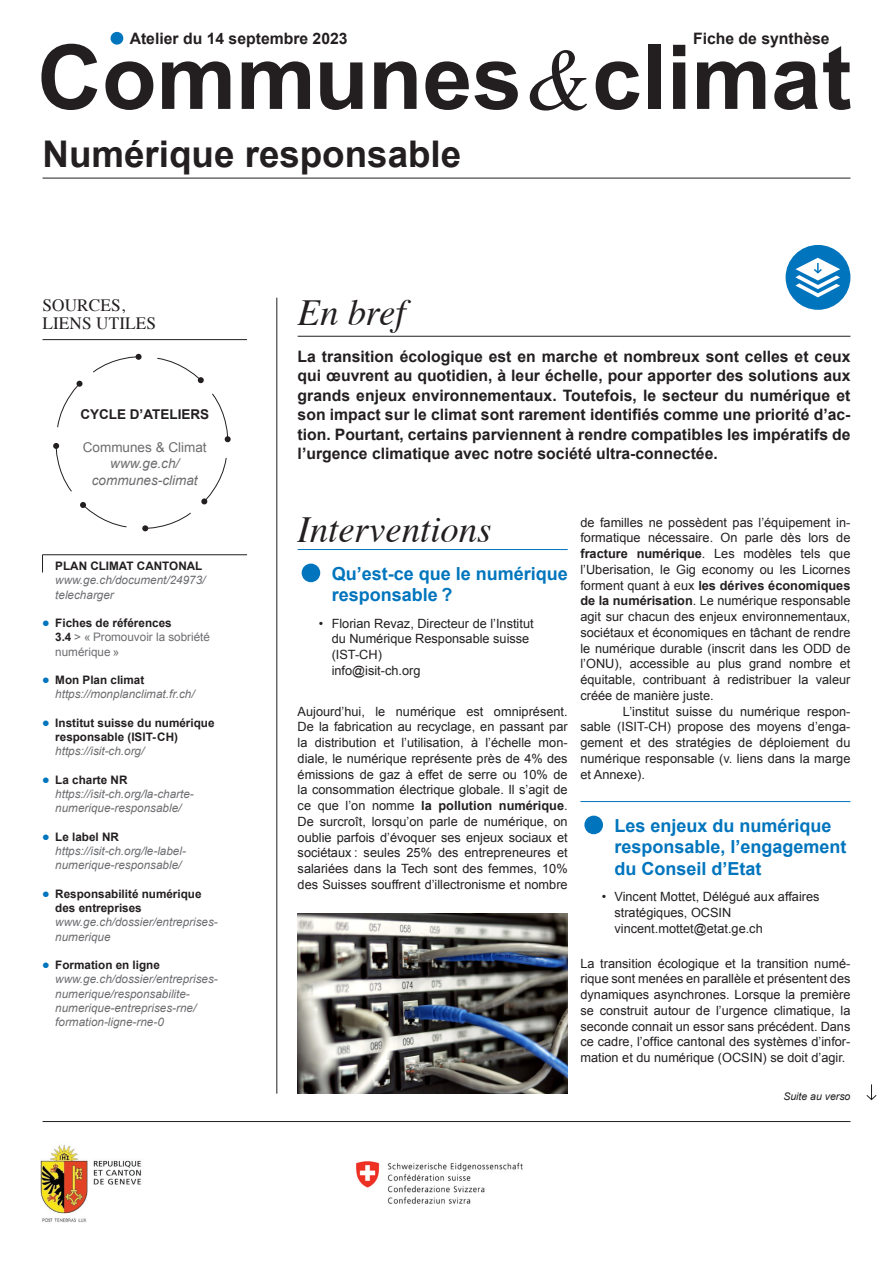
<style>
.page{position:relative;width:893px;height:1263px;background:#fff}
.page>*{position:absolute;margin:0;border:0;box-sizing:border-box;transform-origin:0 0}
.t1{font:700 89.55px "Arial";color:#231f20}
.Niveau_1__Arial_Bold{font:700 36.75px "Arial";color:#231f20}
.Texte_courant_EnBref{font:italic 36.75px "Times";color:#231f20}
.Niveau_1__Times_Italic{font:italic 36.75px "Times";color:#231f20}
.t2{font:700 18px/21.6px "Arial";color:#0075bd}
.Programme_Pause_filet{font:17.25px/18px "Times";letter-spacing:.005em;color:#231f20}
.Texte_courant_EnBref-2{font:700 15.75px/19.5px "Arial";color:#231f20;text-align:justify}
.LiensUtile_Liens{font:italic 13.5px/16.5px "Arial";color:#6c6d70;text-align:center}
.t3{font:700 13.5px "Arial";color:#231f20}
.LiensUtile_Texte{font:13.5px "Arial";color:#6c6d70}
.Texte_courant{font:12.75px/15.8px "Arial";color:#231f20;text-align:justify}
.LiensUtile_Liens-2{font:italic 11.7px/14.2px "Arial";color:#6c6d70}
.LiensUtile_Titre1{font:700 11.7px/14.2px "Arial";color:#231f20}
.LiensUtile_Texte-2{font:11.7px/14.2px "Arial";color:#6c6d70}
.t4{font:italic 10.5px "Arial";color:#231f20}
.s1{font-family:"Times";font-weight:400;font-style:italic;font-size:88.5px}
.s2{font-size:19.5px;color:#0075bd}
.s3{font-weight:700;color:#231f20}
.s4{font-weight:400;font-size:75px}
.s5{font-weight:700}
</style>
<div class="page">
<hr style="left:276px;top:298px;width:1px;height:796px;background:#231f20">
<hr style="left:43px;top:1121px;width:807px;height:1px;background:#231f20">
<img style="left:40px;top:1144px;width:101px;height:79px">
<img style="left:356px;top:1161px;width:167px;height:43px">
<hr style="left:298px;top:549px;width:270px;height:1px;background:#0075bd">
<hr style="left:580px;top:801px;width:270px;height:1px;background:#0075bd">
<hr style="left:298px;top:336px;width:552px;height:1px;background:#231f20">
<hr style="left:43px;top:339px;width:204px;height:1px;background:#231f20">
<svg style="left:42px;top:555px;width:1px;height:17px"></svg>
<hr style="left:43px;top:554px;width:204px;height:1px;background:#231f20">
<hr style="left:43px;top:178px;width:807px;height:1px;background:#231f20">
<div style="left:111px;top:32px;width:12px;height:13px;background:#0075bd;border-radius:50%"></div>
<svg style="left:866px;top:1084px;width:11px;height:16px"></svg>
<svg style="left:53px;top:354px;width:178px;height:177px"></svg>
<svg style="left:786px;top:245px;width:64px;height:65px"></svg>
<img style="left:298px;top:914px;width:270px;height:180px">
<p class="Texte_courant_EnBref-2" style="left:130px;top:29px;width:219px">Atelier du 14 septembre 2023</p>
<p class="Texte_courant_EnBref-2" style="left:693px;top:29px;width:138px">Fiche de synthèse</p>
<h1 class="t1" style="left:37px;top:18px;width:816px">Communes<span class="s1">&amp;</span>climat</h1>
<p class="Niveau_1__Arial_Bold" style="left:43px;top:130px;width:420px">Numérique responsable</p>
<p class="Programme_Pause_filet" style="left:43px;top:294px;width:115px">SOURCES,<br>LIENS UTILES</p>
<p class="t3" style="left:80px;top:405px;width:130px">CYCLE D’ATELIERS</p>
<p class="LiensUtile_Texte" style="left:83px;top:438px;width:125px">Communes &amp; Climat</p>
<p class="LiensUtile_Liens" style="left:92px;top:455px;width:107px">www.ge.ch/ communes-climat</p>
<p class="LiensUtile_Titre1" style="left:55px;top:559px;width:149px">PLAN CLIMAT CANTONAL</p>
<p class="LiensUtile_Liens-2" style="left:55px;top:573px;width:152px">www.ge.ch/document/24973/ telecharger</p>
<p class="LiensUtile_Titre1" style="left:43px;top:616px;width:131px"><span class="s2">•</span> Fiches de références</p>
<p class="LiensUtile_Texte-2" style="left:55px;top:630px;width:156px"><span class="s3">3.4</span> &gt; « Promouvoir la sobriété numérique »</p>
<p class="LiensUtile_Titre1" style="left:43px;top:673px;width:103px"><span class="s2">•</span> Mon Plan climat</p>
<p class="LiensUtile_Liens-2" style="left:55px;top:687px;width:141px">https://monplanclimat.fr.ch/</p>
<p class="LiensUtile_Titre1" style="left:55px;top:716px;width:161px;text-indent:-13px"><span class="s2">•</span> Institut suisse du numérique responsable (ISIT-CH)</p>
<p class="LiensUtile_Liens-2" style="left:55px;top:744px;width:91px">https://isit-ch.org/</p>
<p class="LiensUtile_Titre1" style="left:43px;top:773px;width:86px"><span class="s2">•</span> La charte NR</p>
<p class="LiensUtile_Liens-2" style="left:55px;top:787px;width:140px">https://isit-ch.org/la-charte&shy;numerique-responsable/</p>
<p class="LiensUtile_Titre1" style="left:43px;top:830px;width:78px"><span class="s2">•</span> Le label NR</p>
<p class="LiensUtile_Liens-2" style="left:55px;top:844px;width:132px">https://isit-ch.org/le-label&shy;numerique-responsable/</p>
<p class="LiensUtile_Titre1" style="left:55px;top:887px;width:148px;text-indent:-13px"><span class="s2">•</span> Responsabilité numérique des entreprises</p>
<p class="LiensUtile_Liens-2" style="left:55px;top:915px;width:164px">www.ge.ch/dossier/entreprises&shy;numerique</p>
<p class="LiensUtile_Titre1" style="left:43px;top:958px;width:119px"><span class="s2">•</span> Formation en ligne</p>
<p class="LiensUtile_Liens-2" style="left:55px;top:972px;width:164px">www.ge.ch/dossier/entreprises&shy;numerique/responsabilite&shy;numerique-entreprises-rne/ formation-ligne-rne-0</p>
<p class="Niveau_1__Times_Italic" style="left:298px;top:281px;width:109px">En bref</p>
<p class="Texte_courant_EnBref-2" style="left:298px;top:347px;width:554px">La transition écologique est en marche et nombreux sont celles et ceux qui œuvrent au quotidien, à leur échelle, pour apporter des solutions aux grands enjeux environnementaux. Toutefois, le secteur du numérique et son impact sur le climat sont rarement identifiés comme une priorité d’ac&shy;tion. Pourtant, certains parviennent à rendre compatibles les impératifs de l’urgence climatique avec notre société ultra-connectée.</p>
<p class="Texte_courant_EnBref" style="left:298px;top:498px;width:195px">Interventions</p>
<p class="t2" style="left:332px;top:563px;width:237px;text-indent:-34px"><span class="s4">•</span> Qu’est-ce que le numérique responsable ?</p>
<p class="Texte_courant" style="left:332px;top:615px;width:203px;text-align:left;text-indent:-13px">• Florian Revaz, Directeur de l’Institut du Numérique Responsable suisse (IST-CH)<br>info@isit-ch.org</p>
<p class="Texte_courant" style="left:298px;top:703px;width:272px">Aujourd’hui, le numérique est omniprésent.<br>De la fabrication au recyclage, en passant par la distribution et l’utilisation, à l’échelle mon&shy;diale, le numérique représente près de 4% des émissions de gaz à effet de serre ou 10% de la consommation électrique globale. Il s’agit de ce que l’on nomme <span class="s5">la pollution numérique</span>.<br>De surcroît, lorsqu’on parle de numérique, on oublie parfois d’évoquer ses enjeux sociaux et sociétaux : seules 25% des entrepreneures et salariées dans la Tech sont des femmes, 10% des Suisses souffrent d’illectronisme et nombre</p>
<p class="Texte_courant" style="left:580px;top:514px;width:272px">de familles ne possèdent pas l’équipement in&shy;formatique nécessaire. On parle dès lors de <span class="s5">fracture numérique</span>. Les modèles tels que l’Uberisation, le Gig economy ou les Licornes forment quant à eux <span class="s5">les dérives économiques de la numérisation</span>. Le numérique responsable agit sur chacun des enjeux environnementaux, sociétaux et économiques en tâchant de rendre le numérique durable (inscrit dans les ODD de l’ONU), accessible au plus grand nombre et équitable, contribuant à redistribuer la valeur créée de manière juste.</p>
<p class="Texte_courant" style="left:580px;top:703px;width:271px;text-indent:43px">L’institut suisse du numérique respon&shy;sable (ISIT-CH) propose des moyens d’enga&shy;gement et des stratégies de déploiement du numérique responsable (v. liens dans la marge et Annexe).</p>
<p class="t2" style="left:614px;top:815px;width:234px;text-indent:-34px"><span class="s4">•</span> Les enjeux du numérique responsable, l’engagement du Conseil d’Etat</p>
<p class="Texte_courant" style="left:614px;top:889px;width:207px;text-align:left;text-indent:-13px">• Vincent Mottet, Délégué aux affaires stratégiques, OCSIN vincent.mottet@etat.ge.ch</p>
<p class="Texte_courant" style="left:580px;top:955px;width:271px">La transition écologique et la transition numé&shy;rique sont menées en parallèle et présentent des dynamiques asynchrones. Lorsque la première se construit autour de l’urgence climatique, la seconde connait un essor sans précédent. Dans ce cadre, l’office cantonal des systèmes d’infor&shy;mation et du numérique (OCSIN) se doit d’agir.</p>
<p class="t4" style="left:783px;top:1089px;width:69px">Suite au verso</p>
</div>
